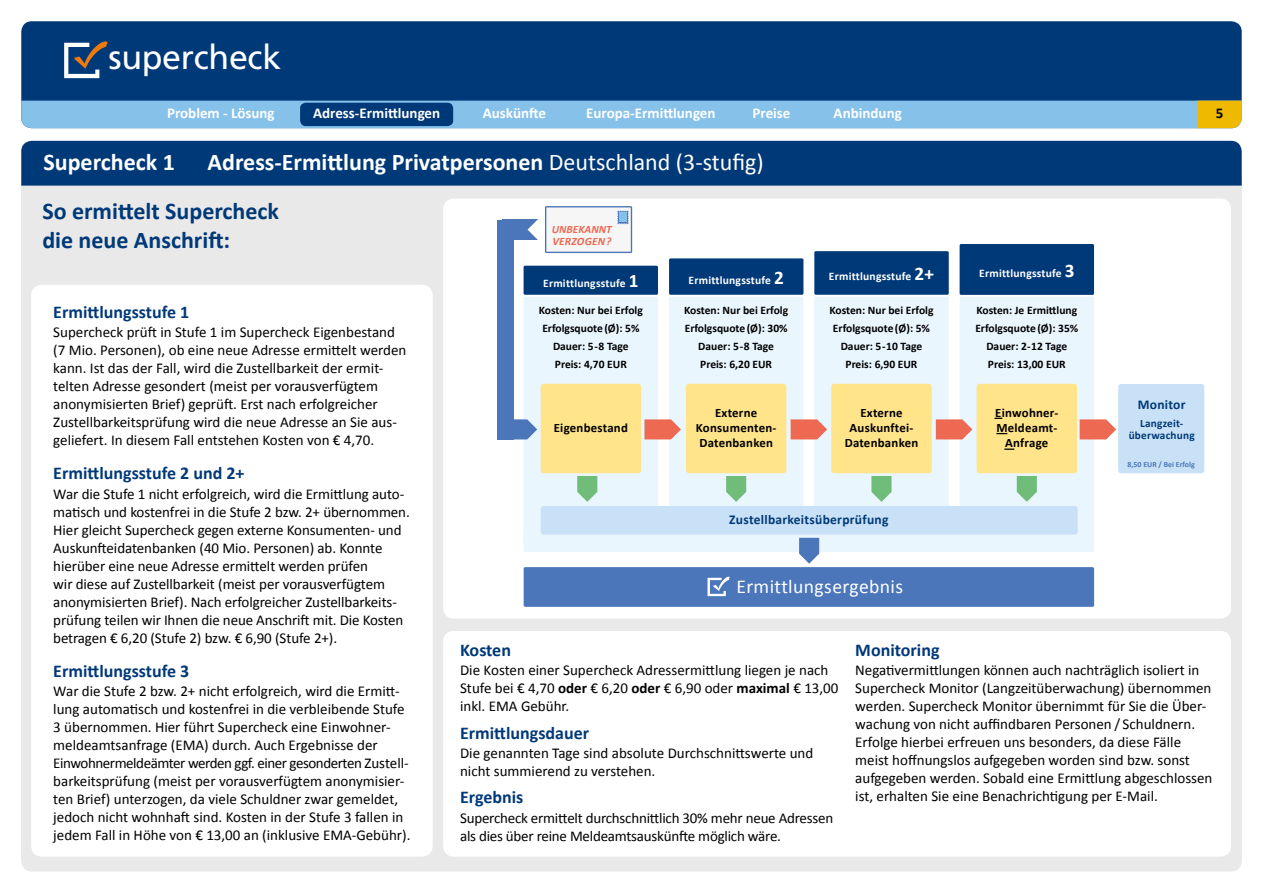
<style>
.page{position:relative;width:1263px;height:893px;background:#fff}
.page>*{position:absolute;margin:0;border:0;box-sizing:border-box;transform-origin:0 0}
.t1{font:34.05px "Frutiger";letter-spacing:-.01em;color:#fff}
.t2{font:700 24px "Calibri";color:#fff}
.t3{font:700 24px/28.8px "Calibri";color:#003978}
.t4{font:19.65px "Calibri";letter-spacing:.02em;color:#fff}
.t5{font:700 18px "Calibri";color:#003978}
.t6{font:15px/18px "Calibri";color:#000}
.t7{font:700 15px "Calibri";color:#fff}
.t8{font:700 15px "Calibri";color:#000}
.t9{font:700 13.5px "Calibri";letter-spacing:.02em;color:#003978}
.t10{font:700 12.75px/15.5px "Calibri";letter-spacing:.02em;color:#000;text-align:center}
.t11{font:700 11.55px/18px "Calibri";color:#000;text-align:center}
.t12{font:700 11.55px "Calibri";letter-spacing:.02em;color:#fff}
.t13{font:700 11.25px/12.3px "Calibri";letter-spacing:.02em;color:#003978;text-align:center}
.t14{font:italic 700 11.25px/11.2px "Calibri";color:#ed6952}
.t15{font:700 7.8px "Calibri";color:#4b76ba}
.s1{font-weight:400}
.s2{font-size:19.2px}
.s3{font-weight:700}
</style>
<div class="page">
<div style="left:21px;top:21px;width:1221px;height:107px;background:#003978;border-radius:11px"></div>
<div style="left:21px;top:101px;width:1221px;height:27px;background:#86c1ea"></div>
<div style="left:300px;top:103px;width:153px;height:23px;background:#003978;border-radius:6px"></div>
<div style="left:21px;top:170px;width:1221px;height:697px;background:#e9e9e9;border-radius:11px"></div>
<div style="left:443px;top:199px;width:788px;height:420px;background:#fff;border-radius:11px"></div>
<div style="left:21px;top:141px;width:1221px;height:45px;background:#003978"></div>
<div style="left:31px;top:285px;width:402px;height:572px;background:#fff;border-radius:11px"></div>
<div style="left:443px;top:631px;width:788px;height:226px;background:#fff;border-radius:11px"></div>
<div style="left:524px;top:567px;width:570px;height:40px;background:#4b76ba;border-radius:2px"></div>
<svg style="left:707px;top:576px;width:23px;height:20px"></svg>
<div style="left:524px;top:530px;width:570px;height:22px;background:#eaf6fe;border-radius:2px"></div>
<div style="left:1118px;top:384px;width:86px;height:89px;background:#c8e1f6;border-radius:3px"></div>
<div style="left:959px;top:244px;width:135px;height:51px;background:#003978;border-radius:2px"></div>
<div style="left:814px;top:251px;width:135px;height:44px;background:#003978;border-radius:2px"></div>
<div style="left:669px;top:258px;width:134px;height:37px;background:#003978;border-radius:2px"></div>
<div style="left:524px;top:266px;width:134px;height:29px;background:#003978;border-radius:2px"></div>
<div style="left:959px;top:297px;width:135px;height:248px;background:#eaf6fe;border-radius:2px"></div>
<div style="left:976px;top:384px;width:101px;height:89px;background:#ffe48a;border-radius:3px"></div>
<div style="left:814px;top:297px;width:135px;height:248px;background:#eaf6fe;border-radius:2px"></div>
<div style="left:831px;top:384px;width:101px;height:89px;background:#ffe48a;border-radius:3px"></div>
<div style="left:669px;top:297px;width:134px;height:248px;background:#eaf6fe;border-radius:2px"></div>
<div style="left:686px;top:384px;width:100px;height:89px;background:#ffe48a;border-radius:3px"></div>
<div style="left:524px;top:297px;width:134px;height:248px;background:#eaf6fe;border-radius:2px"></div>
<div style="left:541px;top:384px;width:100px;height:89px;background:#ffe48a;border-radius:3px"></div>
<svg style="left:726px;top:476px;width:20px;height:26px"></svg>
<svg style="left:799px;top:538px;width:20px;height:26px"></svg>
<svg style="left:577px;top:476px;width:20px;height:26px"></svg>
<svg style="left:871px;top:476px;width:20px;height:26px"></svg>
<svg style="left:1017px;top:476px;width:20px;height:26px"></svg>
<svg style="left:513px;top:419px;width:24px;height:20px"></svg>
<div style="left:497px;top:220px;width:16px;height:219px;background:#4b76ba"></div>
<div style="left:502px;top:220px;width:57px;height:20px;background:#4b76ba"></div>
<svg style="left:528px;top:219px;width:17px;height:21px"></svg>
<svg style="left:644px;top:419px;width:37px;height:20px"></svg>
<svg style="left:791px;top:419px;width:36px;height:20px"></svg>
<svg style="left:936px;top:419px;width:36px;height:20px"></svg>
<svg style="left:1080px;top:419px;width:36px;height:20px"></svg>
<div style="left:541px;top:506px;width:537px;height:29px;background:#c8e1f6;border-radius:3px"></div>
<div style="left:546px;top:207px;width:85px;height:45px;background:#f6f6f6"></div>
<div style="left:545px;top:206px;width:87px;height:47px;border:1px solid #4b76ba"></div>
<svg style="left:617px;top:211px;width:12px;height:13px"></svg>
<div style="left:619px;top:213px;width:8px;height:9px;background:#85c2eb"></div>
<svg style="left:64px;top:41px;width:44px;height:37px"></svg>
<h1 class="t1" style="left:108px;top:38px;width:174px">supercheck</h1>
<p class="t7" style="left:167px;top:103px;width:109px">Problem - Lösung</p>
<p class="t7" style="left:313px;top:103px;width:129px">Adress-Ermittlungen</p>
<p class="t7" style="left:483px;top:103px;width:65px">Auskünfte</p>
<p class="t7" style="left:586px;top:103px;width:131px">Europa-Ermittlungen</p>
<p class="t7" style="left:752px;top:103px;width:39px">Preise</p>
<p class="t7" style="left:834px;top:103px;width:70px">Anbindung</p>
<p class="t8" style="left:1216px;top:103px;width:9px">5</p>
<h2 class="t2" style="left:43px;top:145px;width:133px">Supercheck 1</h2>
<h2 class="t2" style="left:208px;top:145px;width:558px">Adress-Ermittlung Privatpersonen <span class="s1">Deutschland (3-stufig)</span></h2>
<h2 class="t3" style="left:42px;top:196px;width:238px">So ermittelt Supercheck die neue Anschrift:</h2>
<p class="t5" style="left:53px;top:299px;width:138px">Ermittlungsstufe 1</p>
<p class="t6" style="left:53px;top:323px;width:355px">Supercheck prüft in Stufe 1 im Supercheck Eigenbestand (7 Mio. Personen), ob eine neue Adresse ermittelt werden kann. Ist das der Fall, wird die Zustellbarkeit der ermit&shy;telten Adresse gesondert (meist per vorausverfügtem anonymisierten Brief) geprüft. Erst nach erfolgreicher Zustellbarkeitsprüfung wird die neue Adresse an Sie aus&shy;geliefert. In diesem Fall entstehen Kosten von € 4,70.</p>
<p class="t5" style="left:53px;top:461px;width:193px">Ermittlungsstufe 2 und 2+</p>
<p class="t6" style="left:53px;top:484px;width:358px">War die Stufe 1 nicht erfolgreich, wird die Ermittlung auto&shy;matisch und kostenfrei in die Stufe 2 bzw. 2+ übernommen.<br>Hier gleicht Supercheck gegen externe Konsumenten- und Auskunfteidatenbanken (40 Mio. Personen) ab. Konnte hierüber eine neue Adresse ermittelt werden prüfen<br>wir diese auf Zustellbarkeit (meist per vorausverfügtem anonymisierten Brief). Nach erfolgreicher Zustellbarkeits&shy;prüfung teilen wir Ihnen die neue Anschrift mit. Die Kosten betragen € 6,20 (Stufe 2) bzw. € 6,90 (Stufe 2+).</p>
<p class="t5" style="left:53px;top:658px;width:138px">Ermittlungsstufe 3</p>
<p class="t6" style="left:53px;top:682px;width:359px">War die Stufe 2 bzw. 2+ nicht erfolgreich, wird die Ermitt&shy;lung automatisch und kostenfrei in die verbleibende Stufe 3 übernommen. Hier führt Supercheck eine Einwohner&shy;meldeamtsanfrage (EMA) durch. Auch Ergebnisse der Einwohnermeldeämter werden ggf. einer gesonderten Zustell&shy;barkeitsprüfung (meist per vorausverfügtem anonymisier&shy;ten Brief) unterzogen, da viele Schuldner zwar gemeldet, jedoch nicht wohnhaft sind. Kosten in der Stufe 3 fallen in jedem Fall in Höhe von € 13,00 an (inklusive EMA-Gebühr).</p>
<p class="t14" style="left:552px;top:224px;width:61px">UNBEKANNT<br>VERZOGEN?</p>
<p class="t12" style="left:543px;top:275px;width:97px">Ermittlungsstufe <span class="s2">1</span></p>
<p class="t12" style="left:688px;top:272px;width:97px">Ermittlungsstufe <span class="s2">2</span></p>
<p class="t12" style="left:829px;top:268px;width:107px">Ermittlungsstufe <span class="s2">2+</span></p>
<p class="t12" style="left:979px;top:265px;width:97px">Ermittlungsstufe <span class="s2">3</span></p>
<p class="t11" style="left:539px;top:301px;width:106px">Kosten: Nur bei Erfolg<br>Erfolgsquote (Ø): 5%<br>Dauer: 5-8 Tage<br>Preis: 4,70 EUR</p>
<p class="t10" style="left:554px;top:419px;width:76px">Eigenbestand</p>
<p class="t11" style="left:684px;top:301px;width:106px">Kosten: Nur bei Erfolg<br>Erfolgsquote (Ø): 30%<br>Dauer: 5-8 Tage<br>Preis: 6,20 EUR</p>
<p class="t10" style="left:696px;top:404px;width:82px">Externe<br>Konsumenten-<br>Datenbanken</p>
<p class="t11" style="left:829px;top:301px;width:106px">Kosten: Nur bei Erfolg<br>Erfolgsquote (Ø): 5%<br>Dauer: 5-10 Tage<br>Preis: 6,90 EUR</p>
<p class="t10" style="left:845px;top:404px;width:75px">Externe<br>Auskunftei-<br>Datenbanken</p>
<p class="t9" style="left:729px;top:510px;width:161px">Zustellbarkeitsüberprüfung</p>
<h3 class="t4" style="left:736px;top:573px;width:168px">Ermittlungsergebnis</h3>
<p class="t11" style="left:975px;top:301px;width:104px">Kosten: Je Ermittlung<br>Erfolgsquote (Ø): 35%<br>Dauer: 2-12 Tage<br>Preis: 13,00 EUR</p>
<p class="t10" style="left:995px;top:404px;width:65px">Einwohner-<br>Meldeamt-<br>Anfrage</p>
<p class="t9" style="left:1138px;top:395px;width:49px">Monitor</p>
<p class="t13" style="left:1129px;top:416px;width:68px">Langzeit&shy;überwachung</p>
<p class="t15" style="left:1127px;top:459px;width:69px">8,50 EUR / Bei Erfolg</p>
<p class="t5" style="left:460px;top:637px;width:52px">Kosten</p>
<p class="t6" style="left:460px;top:661px;width:380px">Die Kosten einer Supercheck Adressermittlung liegen je nach<br>Stufe bei € 4,70 <span class="s3">oder</span> € 6,20 <span class="s3">oder</span> € 6,90 oder <span class="s3">maximal</span> € 13,00 inkl. EMA Gebühr.</p>
<p class="t5" style="left:460px;top:720px;width:131px">Ermittlungsdauer</p>
<p class="t6" style="left:460px;top:744px;width:355px">Die genannten Tage sind absolute Durchschnittswerte und nicht summierend zu verstehen.</p>
<p class="t5" style="left:460px;top:784px;width:65px">Ergebnis</p>
<p class="t6" style="left:460px;top:808px;width:375px">Supercheck ermittelt durchschnittlich 30% mehr neue Adressen als dies über reine Meldeamtsauskünfte möglich wäre.</p>
<p class="t5" style="left:855px;top:637px;width:86px">Monitoring</p>
<p class="t6" style="left:855px;top:661px;width:359px">Negativermittlungen können auch nachträglich isoliert in Supercheck Monitor (Langzeitüberwachung) übernommen werden. Supercheck Monitor übernimmt für Sie die Über&shy;wachung von nicht auffindbaren Personen / Schuldnern.<br>Erfolge hierbei erfreuen uns besonders, da diese Fälle meist hoffnungslos aufgegeben worden sind bzw. sonst aufgegeben werden. Sobald eine Ermittlung abgeschlossen ist, erhalten Sie eine Benachrichtigung per E-Mail.</p>
</div>
